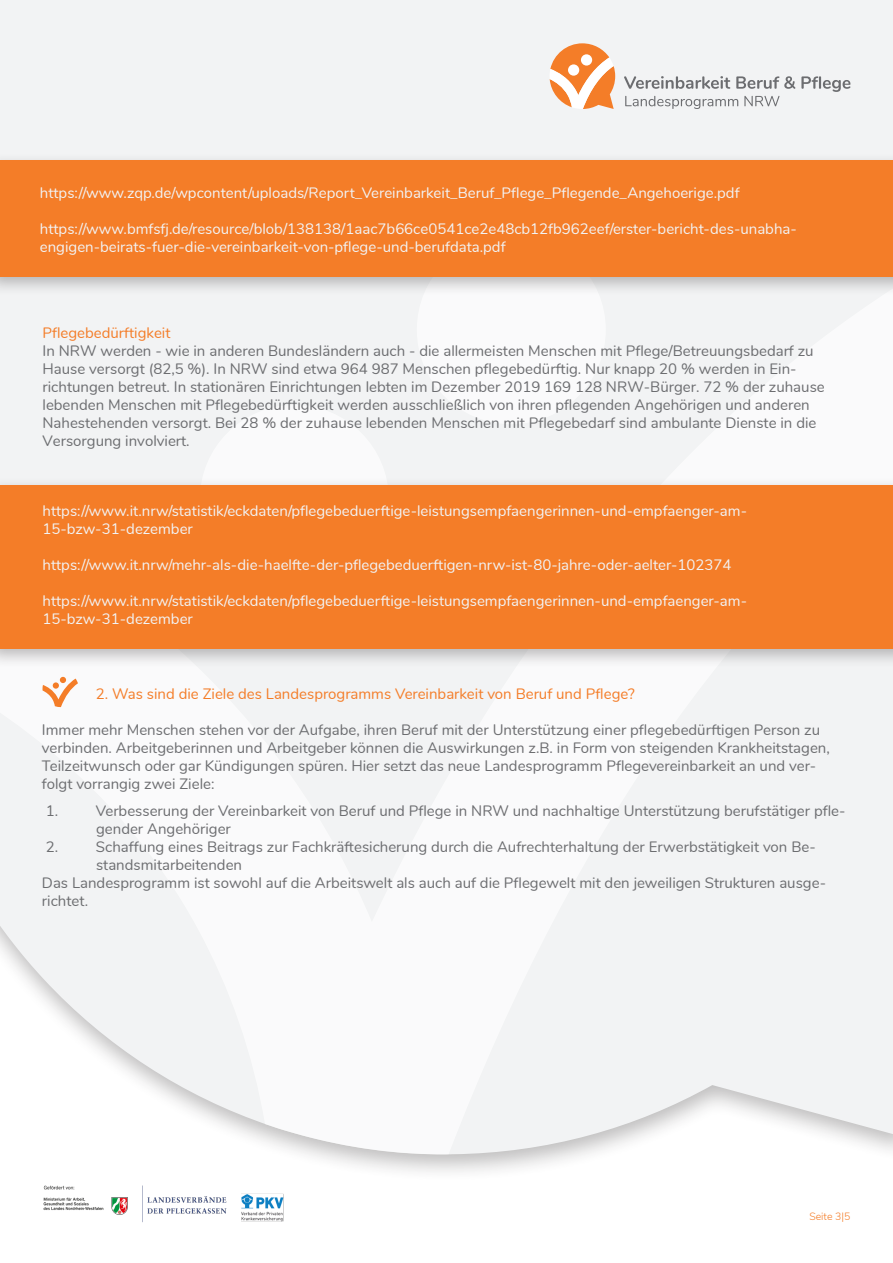
<style>
.page{position:relative;width:893px;height:1263px;background:#fff}
.page>*{position:absolute;margin:0;border:0;box-sizing:border-box;transform-origin:0 0}
.t1{font:15px/18px "Nunito";color:#6c6d70}
.t2{font:15px/18px "Nunito";color:#f2f3f4}
.t3{font:15px/18px "Nunito";color:#6c6d70}
.t4{font:15px "Nunito";color:#f47d28}
.t5{font:300 10.5px "Nunito";color:#f47d28}
.s1{color:#f47d28}
.s2{font-style:inherit}
</style>
<div class="page">
<div style="left:0;top:0;width:893px;height:1182px;background:#231f20;opacity:.3"></div>
<div style="left:0;top:0;width:893px;height:152px;background:#f2f3f4"></div>
<div style="left:0;top:297px;width:893px;height:857px;background:#f2f3f4"></div>
<img style="left:35px;top:1178px;width:263px;height:45px">
<svg style="left:550px;top:43px;width:65px;height:66px"></svg>
<svg style="left:624px;top:76px;width:106px;height:13px"></svg>
<svg style="left:736px;top:76px;width:59px;height:13px"></svg>
<svg style="left:801px;top:76px;width:49px;height:16px"></svg>
<svg style="left:625px;top:96px;width:113px;height:13px"></svg>
<svg style="left:744px;top:96px;width:35px;height:10px"></svg>
<div style="left:0;top:152px;width:893px;height:145px;background:#231f20;opacity:.3"></div>
<div style="left:0;top:161px;width:893px;height:116px;background:#f47d28"></div>
<div style="left:0;top:477px;width:893px;height:192px;background:#231f20;opacity:.3"></div>
<div style="left:0;top:485px;width:893px;height:163px;background:#f47d28"></div>
<svg style="left:43px;top:677px;width:35px;height:30px"></svg>
<p class="t2" style="left:40px;top:183px;width:701px">https://www.zqp.de/wpcontent/uploads/Report_Vereinbarkeit_Beruf_Pflege_Pflegende_Angehoerige.pdf</p>
<p class="t2" style="left:40px;top:219px;width:758px">https://www.bmfsfj.de/resource/blob/138138/1aac7b66ce0541ce2e48cb12fb962eef/erster-bericht-des-unabha&shy;engigen-beirats-fuer-die-vereinbarkeit-von-pflege-und-berufdata.pdf</p>
<p class="t3" style="left:43px;top:323px;width:784px"><span class="s1">Pflegebedürftigkeit<br></span>In NRW werden - wie in anderen Bundesländern auch - die allermeisten Menschen mit Pflege/Betreuungsbedarf zu Hause versorgt (82,5 %). In NRW sind etwa 964 987 Menschen pflegebedürftig. Nur knapp 20 <span class="s2">%</span> werden in Ein&shy;richtungen betreut. In stationären Einrichtungen lebten im Dezember 2019 169 128 NRW-Bürger. 72 % der zuhause lebenden Menschen mit Pflegebedürftigkeit werden ausschließlich von ihren <span class="s2">p</span>flegenden Angehörigen und anderen Nahestehenden versorgt. Bei 28 % der zuhause lebenden Menschen mit Pflegebedarf sind ambulante Dienste in die Versorgung involviert.</p>
<p class="t2" style="left:43px;top:500px;width:706px">https://www.it.nrw/statistik/eckdaten/pflegebeduerftige-leistungsempfaengerinnen-und-empfaenger-am-<br>15-bzw-31-dezember</p>
<p class="t2" style="left:43px;top:554px;width:690px">https://www.it.nrw/mehr-als-die-haelfte-der-pflegebeduerftigen-nrw-ist-80-jahre-oder-aelter-102374</p>
<p class="t2" style="left:43px;top:590px;width:706px">https://www.it.nrw/statistik/eckdaten/pflegebeduerftige-leistungsempfaengerinnen-und-empfaenger-am-<br>15-bzw-31-dezember</p>
<p class="t4" style="left:96px;top:683px;width:540px">2. Was sind die Ziele des Landesprogramms Vereinbarkeit von Beruf und Pflege?</p>
<p class="t1" style="left:42px;top:720px;width:789px">Immer mehr Menschen stehen vor der Aufgabe, ihren Beruf mit der Unterstützung einer pflegebedürftigen Person zu verbinden. Arbeitgeberinnen und Arbeitgeber können die Auswirkungen z.B. in Form von steigenden Krankheitstagen, Teilzeitwunsch oder gar Kündigungen spüren. Hier setzt das neue Landesprogramm Pflegevereinbarkeit an und ver&shy;folgt vorrangig zwei Ziele:</p>
<p class="t1" style="left:46px;top:801px;width:14px">1.</p>
<p class="t1" style="left:96px;top:801px;width:751px">Verbesserung der Vereinbarkeit von Beruf und Pflege in NRW und nachhaltige Unterstützung berufstätiger pfle&shy;gender Angehöriger</p>
<p class="t1" style="left:46px;top:837px;width:14px">2.</p>
<p class="t1" style="left:96px;top:837px;width:721px">Schaffung eines Beitrags zur Fachkräftesicherung durch die Aufrechterhaltung der Erwerbstätigkeit von Be&shy;standsmitarbeitenden</p>
<p class="t1" style="left:42px;top:873px;width:786px">Das Landesprogramm ist sowohl auf die Arbeitswelt als auch auf die Pflegewelt mit den jeweiligen Strukturen ausge&shy;richtet.</p>
<p class="t5" style="left:809px;top:1209px;width:43px">Seite 3|5</p>
</div>
